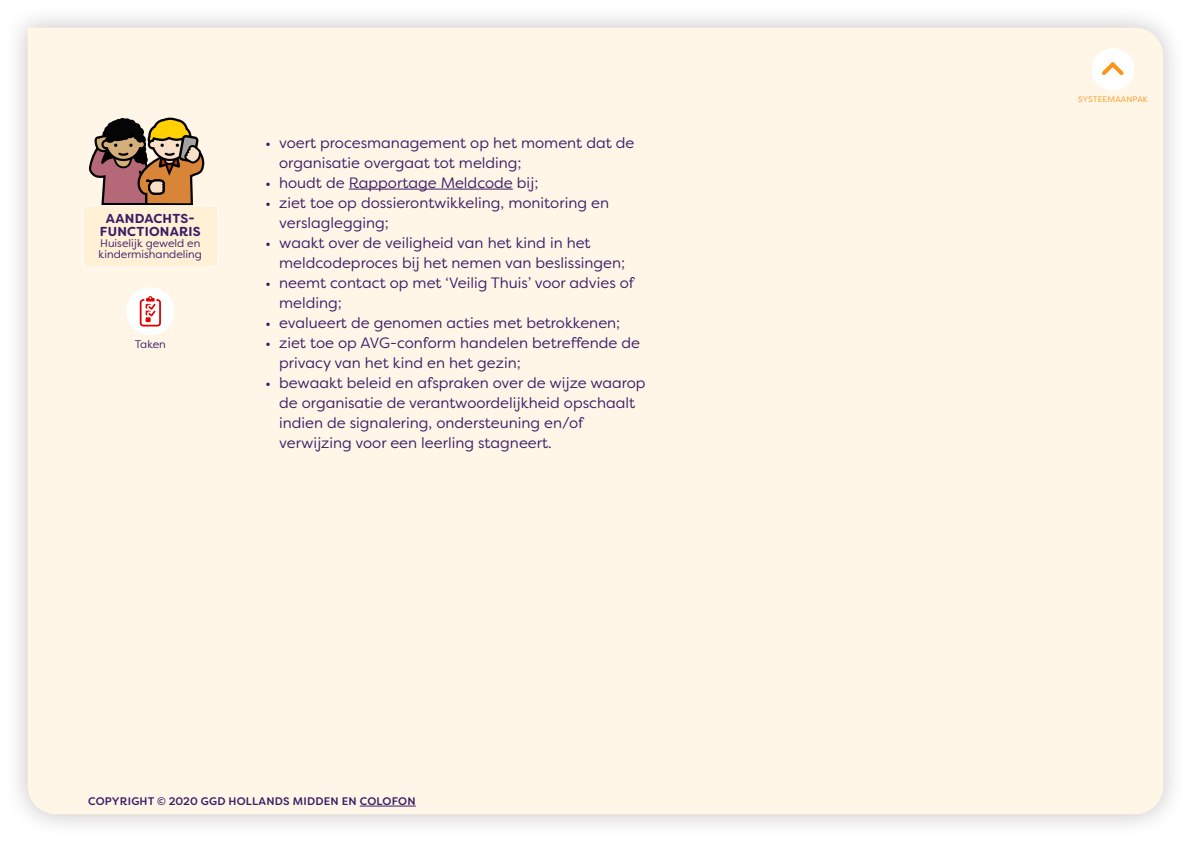
<style>
.page{position:relative;width:1191px;height:842px;background:#fff}
.page>*{position:absolute;margin:0;border:0;box-sizing:border-box;transform-origin:0 0}
.t1{font:15px/20px "Filson Soft";color:#3d1c66}
.t2{font:700 13px/13px "Filson Soft";letter-spacing:.02em;color:#3d1c66;text-align:center}
.t3{font:500 11px "Filson Soft";letter-spacing:.02em;color:#3d1c66}
.t4{font:11px/11px "Filson Soft";color:#3d1c66}
.t5{font:8px "Filson Soft";letter-spacing:.02em;color:#fc9417}
</style>
<div class="page">
<div style="left:5px;top:5px;width:1180px;height:832px;background:#736867;opacity:.4"></div>
<div style="left:28px;top:28px;width:1135px;height:786px;background:#fff6e7"></div>
<hr style="left:360px;top:806px;width:56px;height:1px;background:#3d1c66">
<div style="left:1091px;top:48px;width:43px;height:43px;background:#fff;border-radius:50%"></div>
<svg style="left:1102px;top:62px;width:22px;height:13px"></svg>
<hr style="left:349px;top:189px;width:164px;height:1px;background:#3d1c66">
<div style="left:126px;top:287px;width:48px;height:48px;background:#fff;border-radius:50%"></div>
<svg style="left:140px;top:296px;width:21px;height:30px"></svg>
<svg style="left:87px;top:116px;width:121px;height:89px"></svg>
<div style="left:83px;top:206px;width:135px;height:61px;background:#fff0d6;border-radius:6px"></div>
<div style="left:82px;top:205px;width:136px;height:63px;border:1px solid #fff;border-radius:6px"></div>
<p class="t2" style="left:100px;top:212px;width:102px">AANDACHTS-<br>FUNCTIONARIS</p>
<p class="t4" style="left:99px;top:238px;width:105px">Huiselijk geweld en kindermishandeling</p>
<p class="t4" style="left:135px;top:338px;width:33px">Taken</p>
<p class="t1" style="left:279px;top:132px;width:357px;text-indent:-14px">• voert procesmanagement op het moment dat de organisatie overgaat tot melding;</p>
<p class="t1" style="left:265px;top:172px;width:275px">• houdt de Rapportage Meldcode bij;</p>
<p class="t1" style="left:279px;top:192px;width:331px;text-indent:-14px">• ziet toe op dossierontwikkeling, monitoring en verslaglegging;</p>
<p class="t1" style="left:279px;top:232px;width:347px;text-indent:-14px">• waakt over de veiligheid van het kind in het meldcodeproces bij het nemen van beslissingen;</p>
<p class="t1" style="left:279px;top:272px;width:356px;text-indent:-14px">• neemt contact op met ‘Veilig Thuis’ voor advies of melding;</p>
<p class="t1" style="left:265px;top:312px;width:357px">• evalueert de genomen acties met betrokkenen;</p>
<p class="t1" style="left:279px;top:332px;width:362px;text-indent:-14px">• ziet toe op AVG-conform handelen betreffende de privacy van het kind en het gezin;</p>
<p class="t1" style="left:279px;top:372px;width:368px;text-indent:-14px">• bewaakt beleid en afspraken over de wijze waarop de organisatie de verantwoordelijkheid opschaalt indien de signalering, ondersteuning en/of verwijzing voor een leerling stagneert.</p>
<p class="t3" style="left:88px;top:794px;width:329px">COPYRIGHT © 2020 GGD HOLLANDS MIDDEN EN COLOFON</p>
<p class="t5" style="left:1078px;top:94px;width:71px">SYSTEEMAANPAK</p>
</div>
